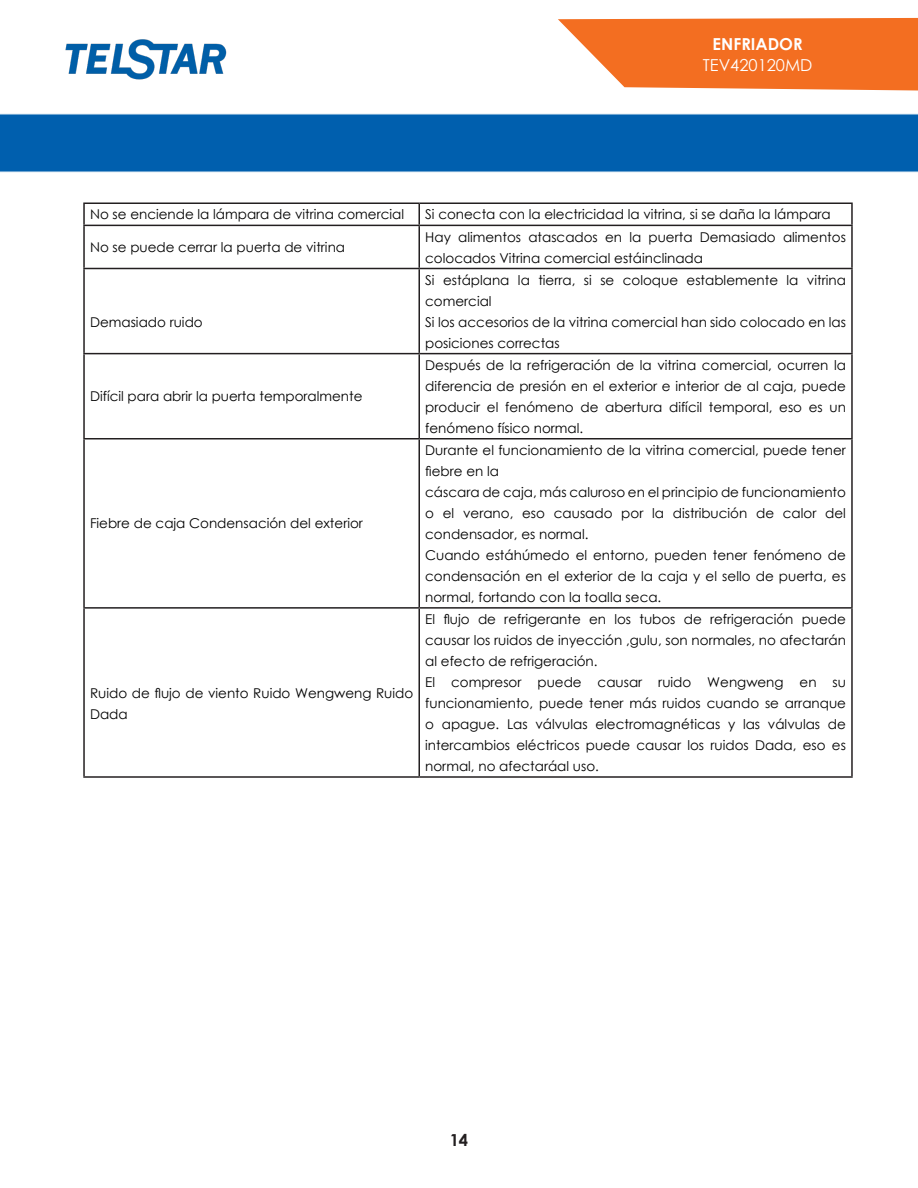
<style>
.page{position:relative;width:918px;height:1188px;background:#fff}
.page>*{position:absolute;margin:0;border:0;box-sizing:border-box;transform-origin:0 0}
.t1{font:16.5px "Century Gothic";color:#fff}
.t2{font:700 16.5px "Century Gothic";color:#fff}
.t3{font:700 16.5px "Century Gothic";color:#231f20}
.cuerpo_de_texto{font:13.5px/21px "Century Gothic";color:#000}
</style>
<div class="page">
<img style="left:0;top:17px;width:918px;height:338px">
<svg style="left:558px;top:18px;width:360px;height:73px;background:#f4813e"></svg>
<div style="left:0;top:0;width:320px;height:107px;background:#fff"></div>
<img style="left:65px;top:39px;width:162px;height:41px">
<hr style="left:83px;top:202px;width:336px;height:2px;background:#231f20">
<hr style="left:83px;top:204px;width:2px;height:21px;background:#231f20">
<hr style="left:419px;top:202px;width:434px;height:2px;background:#231f20">
<hr style="left:418px;top:204px;width:2px;height:21px;background:#231f20">
<hr style="left:851px;top:204px;width:2px;height:21px;background:#231f20">
<hr style="left:83px;top:225px;width:336px;height:1px;background:#231f20">
<hr style="left:83px;top:226px;width:2px;height:42px;background:#231f20">
<hr style="left:419px;top:225px;width:434px;height:1px;background:#231f20">
<hr style="left:418px;top:226px;width:2px;height:42px;background:#231f20">
<hr style="left:851px;top:226px;width:2px;height:42px;background:#231f20">
<hr style="left:83px;top:268px;width:336px;height:1px;background:#231f20">
<hr style="left:83px;top:269px;width:2px;height:84px;background:#231f20">
<hr style="left:419px;top:268px;width:434px;height:1px;background:#231f20">
<hr style="left:418px;top:269px;width:2px;height:84px;background:#231f20">
<hr style="left:851px;top:269px;width:2px;height:84px;background:#231f20">
<hr style="left:83px;top:353px;width:336px;height:1px;background:#231f20">
<hr style="left:83px;top:354px;width:2px;height:84px;background:#231f20">
<hr style="left:419px;top:353px;width:434px;height:1px;background:#231f20">
<hr style="left:418px;top:354px;width:2px;height:84px;background:#231f20">
<hr style="left:851px;top:354px;width:2px;height:84px;background:#231f20">
<hr style="left:83px;top:438px;width:336px;height:2px;background:#231f20">
<hr style="left:83px;top:440px;width:2px;height:167px;background:#231f20">
<hr style="left:419px;top:438px;width:434px;height:2px;background:#231f20">
<hr style="left:418px;top:440px;width:2px;height:167px;background:#231f20">
<hr style="left:851px;top:440px;width:2px;height:167px;background:#231f20">
<hr style="left:83px;top:607px;width:336px;height:2px;background:#231f20">
<hr style="left:83px;top:609px;width:2px;height:167px;background:#231f20">
<hr style="left:419px;top:607px;width:434px;height:2px;background:#231f20">
<hr style="left:418px;top:609px;width:2px;height:167px;background:#231f20">
<hr style="left:851px;top:609px;width:2px;height:167px;background:#231f20">
<hr style="left:83px;top:776px;width:336px;height:2px;background:#231f20">
<hr style="left:419px;top:776px;width:434px;height:2px;background:#231f20">
<p class="t2" style="left:713px;top:32px;width:92px">ENFRIADOR</p>
<p class="t1" style="left:703px;top:54px;width:111px">TEV420120MD</p>
<p class="cuerpo_de_texto" style="left:90px;top:204px;width:316px">No se enciende la lámpara de vitrina comercial</p>
<p class="cuerpo_de_texto" style="left:425px;top:204px;width:407px">Si conecta con la electricidad la vitrina, si se daña la lámpara</p>
<p class="cuerpo_de_texto" style="left:90px;top:236px;width:257px">No se puede cerrar la puerta de vitrina</p>
<p class="cuerpo_de_texto" style="left:425px;top:226px;width:422px">Hay alimentos atascados en la puerta Demasiado alimentos colocados Vitrina comercial estáinclinada</p>
<p class="cuerpo_de_texto" style="left:90px;top:311px;width:114px">Demasiado ruido</p>
<p class="cuerpo_de_texto" style="left:90px;top:386px;width:274px">Difícil para abrir la puerta temporalmente</p>
<p class="cuerpo_de_texto" style="left:90px;top:513px;width:274px">Fiebre de caja Condensación del exterior</p>
<p class="cuerpo_de_texto" style="left:90px;top:682px;width:325px">Ruido de flujo de viento Ruido Wengweng Ruido<br>Dada</p>
<p class="cuerpo_de_texto" style="left:425px;top:269px;width:422px">Si estáplana la tierra, si se coloque establemente la vitrina comercial</p>
<p class="cuerpo_de_texto" style="left:425px;top:311px;width:422px">Si los accesorios de la vitrina comercial han sido colocado en las posiciones correctas</p>
<p class="cuerpo_de_texto" style="left:425px;top:354px;width:422px;text-align:justify">Después de la refrigeración de la vitrina comercial, ocurren la diferencia de presión en el exterior e interior de al caja, puede producir el fenómeno de abertura difícil temporal, eso es un fenómeno físico normal.</p>
<p class="cuerpo_de_texto" style="left:425px;top:439px;width:422px">Durante el funcionamiento de la vitrina comercial, puede tener fiebre en la</p>
<p class="cuerpo_de_texto" style="left:425px;top:481px;width:422px;text-align:justify">cáscara de caja, más caluroso en el principio de funcionamiento o el verano, eso causado por la distribución de calor del condensador, es normal.</p>
<p class="cuerpo_de_texto" style="left:425px;top:544px;width:422px;text-align:justify">Cuando estáhúmedo el entorno, pueden tener fenómeno de condensación en el exterior de la caja y el sello de puerta, es normal, fortando con la toalla seca.</p>
<p class="cuerpo_de_texto" style="left:425px;top:608px;width:422px;text-align:justify">El flujo de refrigerante en los tubos de refrigeración puede causar los ruidos de inyección ,gulu, son normales, no afectarán al efecto de refrigeración.</p>
<p class="cuerpo_de_texto" style="left:425px;top:671px;width:422px;text-align:justify">El compresor puede causar ruido Wengweng en su funcionamiento, puede tener más ruidos cuando se arranque o apague. Las válvulas electromagnéticas y las válvulas de intercambios eléctricos puede causar los ruidos Dada, eso es normal, no afectaráal uso.</p>
<p class="t3" style="left:450px;top:1128px;width:20px">14</p>
</div>
